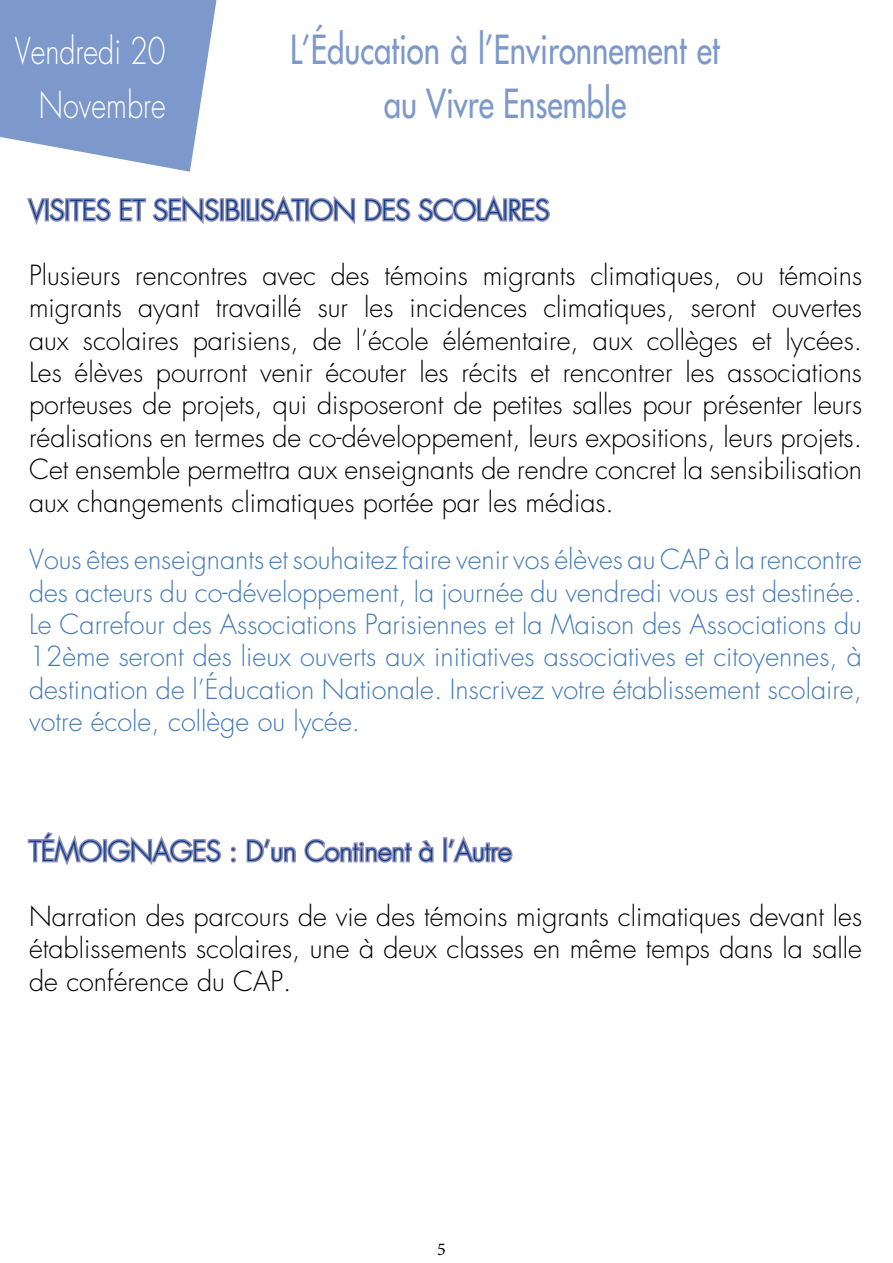
<style>
.page{position:relative;width:893px;height:1263px;background:#fff}
.page>*{position:absolute;margin:0;border:0;box-sizing:border-box;transform-origin:0 0}
.t1{font:39px/54px "Futura";color:#7d98ca;text-align:center;scale:.8 1}
.t2{font:300 36px/54px "Futura";color:#fff;text-align:right;scale:.8 1}
.t3{font:300 27px/32.4px "Futura";color:#000;text-align:justify}
.t4{font:300 27px/32.4px "Futura";color:#427bb9;text-align:justify}
.t5{font:300 27px "Futura";color:#003882}
.t6{font:18px "Minion Pro";color:#000}
</style>
<div class="page">
<svg style="left:0;top:0;width:216px;height:172px;background:#8ea5d1"></svg>
<svg style="left:27px;top:195px;width:329px;height:30px"></svg>
<svg style="left:364px;top:195px;width:186px;height:27px"></svg>
<svg style="left:27px;top:832px;width:195px;height:33px"></svg>
<svg style="left:231px;top:847px;width:5px;height:16px"></svg>
<svg style="left:246px;top:838px;width:50px;height:25px"></svg>
<svg style="left:304px;top:838px;width:130px;height:25px"></svg>
<div style="left:443px;top:837px;width:4px;height:25px;border:3px solid #908eba"></div>
<svg style="left:446px;top:836px;width:67px;height:27px"></svg>
<h2 class="t2" style="left:15px;top:25px;width:190px">Vendredi 20<br>Novembre</h2>
<h1 class="t1" style="left:290px;top:22px;width:538px">L’Éducation à l’Environnement et au Vivre Ensemble</h1>
<p class="t5" style="left:29px;top:193px;width:522px">VISITES ET SENSIBILISATION DES SCOLAIRES</p>
<p class="t3" style="left:29px;top:259px;width:835px">Plusieurs rencontres avec des témoins migrants climatiques, ou témoins migrants ayant travaillé sur les incidences climatiques, seront ouvertes aux scolaires parisiens, de l’école élémentaire, aux collèges et lycées.<br>Les élèves pourront venir écouter les récits et rencontrer les associations porteuses de projets, qui disposeront de petites salles pour présenter leurs réalisations en termes de co-développement, leurs expositions, leurs projets.<br>Cet ensemble permettra aux enseignants de rendre concret la sensibilisation aux changements climatiques portée par les médias.</p>
<p class="t4" style="left:29px;top:543px;width:834px">Vous êtes enseignants et souhaitez faire venir vos élèves au CAP à la rencontre des acteurs du co-développement, la journée du vendredi vous est destinée.<br>Le Carrefour des Associations Parisiennes et la Maison des Associations du 12ème seront des lieux ouverts aux initiatives associatives et citoyennes, à destination de l’Éducation Nationale. Inscrivez votre établissement scolaire, votre école, collège ou lycée.</p>
<p class="t5" style="left:29px;top:834px;width:484px">TÉMOIGNAGES : D’un Continent à l’Autre</p>
<p class="t3" style="left:29px;top:900px;width:835px">Narration des parcours de vie des témoins migrants climatiques devant les établissements scolaires, une à deux classes en même temps dans la salle de conférence du CAP.</p>
<p class="t6" style="left:437px;top:1237px;width:10px">5</p>
</div>
